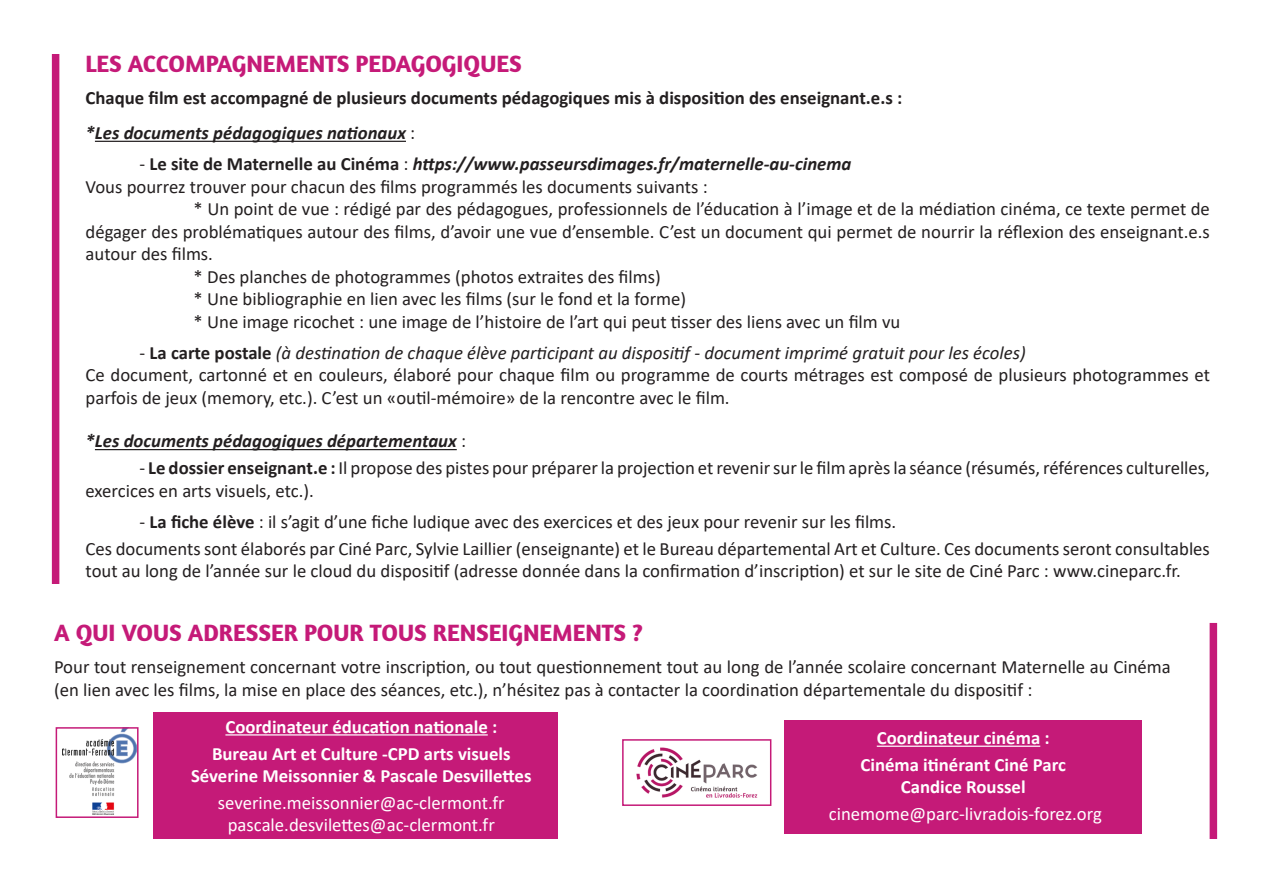
<style>
.page{position:relative;width:1263px;height:893px;background:#fff}
.page>*{position:absolute;margin:0;border:0;box-sizing:border-box;transform-origin:0 0}
.t1{font:700 24px "Amaranth";color:#c51a78}
.t2{font:18.75px/22.5px "Calibri";color:#231f20}
.t3{font:700 18.75px "Calibri";color:#fff}
.t4{font:italic 700 18.75px "Calibri";color:#231f20}
.t5{font:18.75px "Calibri";color:#fff}
.t6{font:italic 18.75px "Calibri";color:#231f20}
.t7{font:700 18.75px "Calibri";color:#231f20}
.s1{font-weight:400;font-style:normal}
.s2{font-style:normal}
.s3{font-weight:700;font-style:normal}
.s4{font-weight:700}
</style>
<div class="page">
<div style="left:785px;top:720px;width:357px;height:114px;background:#c51a78"></div>
<div style="left:153px;top:712px;width:404px;height:127px;background:#c51a78"></div>
<img style="left:63px;top:730px;width:73px;height:85px">
<div style="left:56px;top:727px;width:83px;height:91px;border:2px solid #c51a78"></div>
<hr style="left:225px;top:734px;width:263px;height:1px;background:#fff">
<hr style="left:877px;top:746px;width:163px;height:1px;background:#fff">
<img style="left:636px;top:747px;width:122px;height:51px">
<div style="left:622px;top:739px;width:149px;height:67px;border:2px solid #c51a78"></div>
<hr style="left:95px;top:141px;width:311px;height:1px;background:#231f20">
<hr style="left:95px;top:449px;width:362px;height:1px;background:#231f20">
<div style="left:52px;top:54px;width:7px;height:530px;background:#c51a78"></div>
<div style="left:1209px;top:623px;width:8px;height:216px;background:#c51a78"></div>
<p class="t1" style="left:86px;top:49px;width:438px">LES ACCOMPAGNEMENTS PEDAGOGIQUES</p>
<p class="t7" style="left:86px;top:84px;width:818px">Chaque film est accompagné de plusieurs documents pédagogiques mis à disposition des enseignant.e.s :</p>
<p class="t4" style="left:86px;top:120px;width:331px">*Les documents pédagogiques nationaux <span class="s1">:</span></p>
<p class="t4" style="left:140px;top:151px;width:713px"><span class="s1">-</span> <span class="s2">Le site de Maternelle au Cinéma</span> <span class="s1">:</span> https://www.passeursdimages.fr/maternelle-au-cinema</p>
<p class="t2" style="left:86px;top:175px;width:624px">Vous pourrez trouver pour chacun des films programmés les documents suivants :</p>
<p class="t2" style="left:86px;top:197px;width:1126px;text-align:justify;text-indent:108px">* Un point de vue : rédigé par des pédagogues, professionnels de l’éducation à l’image et de la médiation cinéma, ce texte permet de dégager des problématiques autour des films, d’avoir une vue d’ensemble. C’est un document qui permet de nourrir la réflexion des enseignant.e.s autour des films.</p>
<p class="t2" style="left:194px;top:265px;width:469px">* Des planches de photogrammes (photos extraites des films)</p>
<p class="t2" style="left:194px;top:287px;width:494px">* Une bibliographie en lien avec les films (sur le fond et la forme)</p>
<p class="t2" style="left:194px;top:310px;width:708px">* Une image ricochet : une image de l’histoire de l’art qui peut tisser des liens avec un film vu</p>
<p class="t6" style="left:140px;top:339px;width:888px"><span class="s2">-</span> <span class="s3">La carte postale</span> (à destination de chaque élève participant au dispositif - document imprimé gratuit pour les écoles)</p>
<p class="t2" style="left:86px;top:363px;width:1126px">Ce document, cartonné et en couleurs, élaboré pour chaque film ou programme de courts métrages est composé de plusieurs photogrammes et parfois de jeux (memory, etc.). C’est un «outil-mémoire» de la rencontre avec le film.</p>
<p class="t4" style="left:86px;top:428px;width:382px">*Les documents pédagogiques départementaux <span class="s1">:</span></p>
<p class="t2" style="left:86px;top:456px;width:1126px;text-indent:54px">- <span class="s4">Le dossier enseignant.e :</span> Il propose des pistes pour préparer la projection et revenir sur le film après la séance (résumés, références culturelles, exercices en arts visuels, etc.).</p>
<p class="t2" style="left:140px;top:510px;width:758px">- <span class="s4">La fiche élève</span> : il s’agit d’une fiche ludique avec des exercices et des jeux pour revenir sur les films.</p>
<p class="t2" style="left:86px;top:537px;width:1126px">Ces documents sont élaborés par Ciné Parc, Sylvie Laillier (enseignante) et le Bureau départemental Art et Culture. Ces documents seront consultables tout au long de l’année sur le cloud du dispositif (adresse donnée dans la confirmation d’inscription) et sur le site de Ciné Parc : www.cineparc.fr.</p>
<p class="t1" style="left:54px;top:617px;width:590px">A QUI VOUS ADRESSER POUR TOUS RENSEIGNEMENTS ?</p>
<p class="t2" style="left:54px;top:655px;width:1118px">Pour tout renseignement concernant votre inscription, ou tout questionnement tout au long de l’année scolaire concernant Maternelle au Cinéma (en lien avec les films, la mise en place des séances, etc.), n’hésitez pas à contacter la coordination départementale du dispositif :</p>
<p class="t3" style="left:225px;top:713px;width:273px">Coordinateur éducation nationale :</p>
<p class="t3" style="left:212px;top:740px;width:300px">Bureau Art et Culture -CPD arts visuels</p>
<p class="t3" style="left:191px;top:763px;width:342px">Séverine Meissonnier &amp; Pascale Desvillettes</p>
<p class="t5" style="left:218px;top:790px;width:288px">severine.meissonnier@ac-clermont.fr</p>
<p class="t5" style="left:228px;top:812px;width:269px">pascale.desvilettes@ac-clermont.fr</p>
<p class="t3" style="left:877px;top:725px;width:174px">Coordinateur cinéma :</p>
<p class="t3" style="left:860px;top:751px;width:207px">Cinéma itinérant Ciné Parc</p>
<p class="t3" style="left:901px;top:774px;width:126px">Candice Roussel</p>
<p class="t5" style="left:829px;top:801px;width:275px">cinemome@parc-livradois-forez.org</p>
</div>
